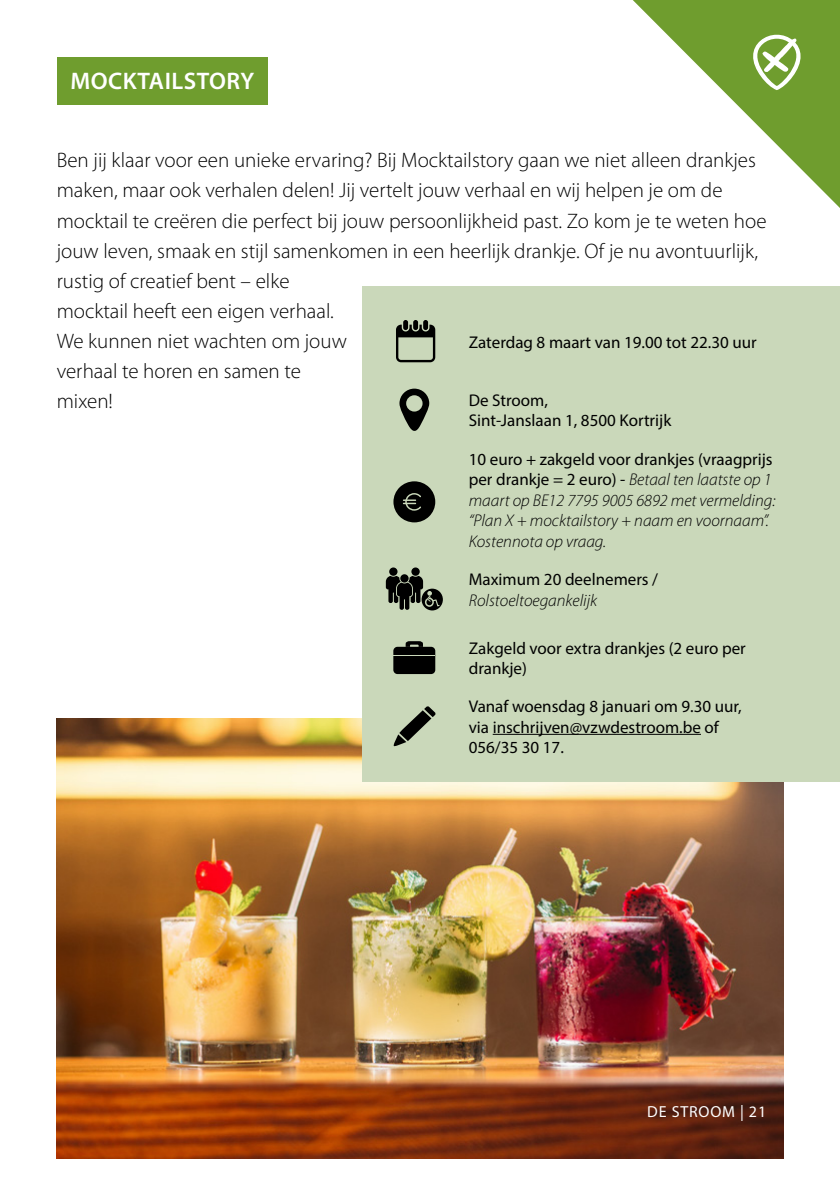
<style>
.page{position:relative;width:840px;height:1191px;background:#fff}
.page>*{position:absolute;margin:0;border:0;box-sizing:border-box;transform-origin:0 0}
.t1{font:600 24px "Myriad Pro";letter-spacing:.02em;color:#fff}
.t2{font:300 21px/30px "Myriad Pro";color:#000}
.t3{font:17px/20.4px "Myriad Pro";color:#000}
.t4{font:italic 300 17px/20.4px "Myriad Pro";color:#000}
.t5{font:16px "Myriad Pro";letter-spacing:.05em;color:#fff}
.s1{font-weight:400;font-style:normal}
</style>
<div class="page">
<img style="left:57px;top:718px;width:725px;height:440px">
<div style="left:57px;top:57px;width:210px;height:47px;background:#6f9d2e"></div>
<svg style="left:633px;top:0;width:206px;height:207px"></svg>
<svg style="left:743px;top:34px;width:66px;height:56px"></svg>
<div style="left:362px;top:286px;width:477px;height:495px;background:#cad8ba"></div>
<svg style="left:396px;top:320px;width:39px;height:42px"></svg>
<svg style="left:399px;top:388px;width:30px;height:43px"></svg>
<svg style="left:393px;top:481px;width:42px;height:41px"></svg>
<hr style="left:492px;top:734px;width:208px;height:1px;background:#000">
<svg style="left:393px;top:706px;width:42px;height:40px"></svg>
<div style="left:394px;top:648px;width:40px;height:25px;background:#000;border-radius:3px"></div>
<div style="left:393px;top:647px;width:42px;height:27px;border:2px solid #000;border-radius:3px"></div>
<svg style="left:404px;top:641px;width:20px;height:7px"></svg>
<hr style="left:393px;top:655px;width:42px;height:1px;background:#cad8ba">
<svg style="left:385px;top:567px;width:57px;height:43px"></svg>
<p class="t1" style="left:70px;top:65px;width:185px">MOCKTAILSTORY</p>
<p class="t2" style="left:57px;top:145px;width:711px">Ben jij klaar voor een unieke ervaring? Bij Mocktailstory gaan we niet alleen drankjes maken, maar ook verhalen delen! Jij vertelt jouw verhaal en wij helpen je om de mocktail te creëren die perfect bij jouw persoonlijkheid past. Zo kom je te weten hoe jouw leven, smaak en stijl samenkomen in een heerlijk drankje. Of je nu avontuurlijk,</p>
<p class="t2" style="left:57px;top:265px;width:291px">rustig of creatief bent – elke mocktail heeft een eigen verhaal.<br>We kunnen niet wachten om jouw verhaal te horen en samen te mixen!</p>
<p class="t3" style="left:468px;top:331px;width:289px">Zaterdag 8 maart van 19.00 tot 22.30 uur</p>
<p class="t3" style="left:468px;top:390px;width:204px">De Stroom,<br>Sint-Janslaan 1, 8500 Kortrijk</p>
<p class="t4" style="left:468px;top:449px;width:308px"><span class="s1">10 euro + zakgeld voor drankjes (vraagprijs per drankje = 2 euro) -</span> Betaal ten laatste op 1 maart op BE12 7795 9005 6892 met vermelding: “Plan X + mocktailstory + naam en voornaam”.<br>Kostennota op vraag.</p>
<p class="t3" style="left:468px;top:569px;width:191px">Maximum 20 deelnemers /</p>
<p class="t4" style="left:468px;top:589px;width:130px">Rolstoeltoegankelijk</p>
<p class="t3" style="left:468px;top:637px;width:278px">Zakgeld voor extra drankjes (2 euro per drankje)</p>
<p class="t3" style="left:468px;top:696px;width:274px">Vanaf woensdag 8 januari om 9.30 uur, via inschrijven@vzwdestroom.be of<br>056/35 30 17.</p>
<p class="t5" style="left:647px;top:1101px;width:120px">DE STROOM | 21</p>
</div>
